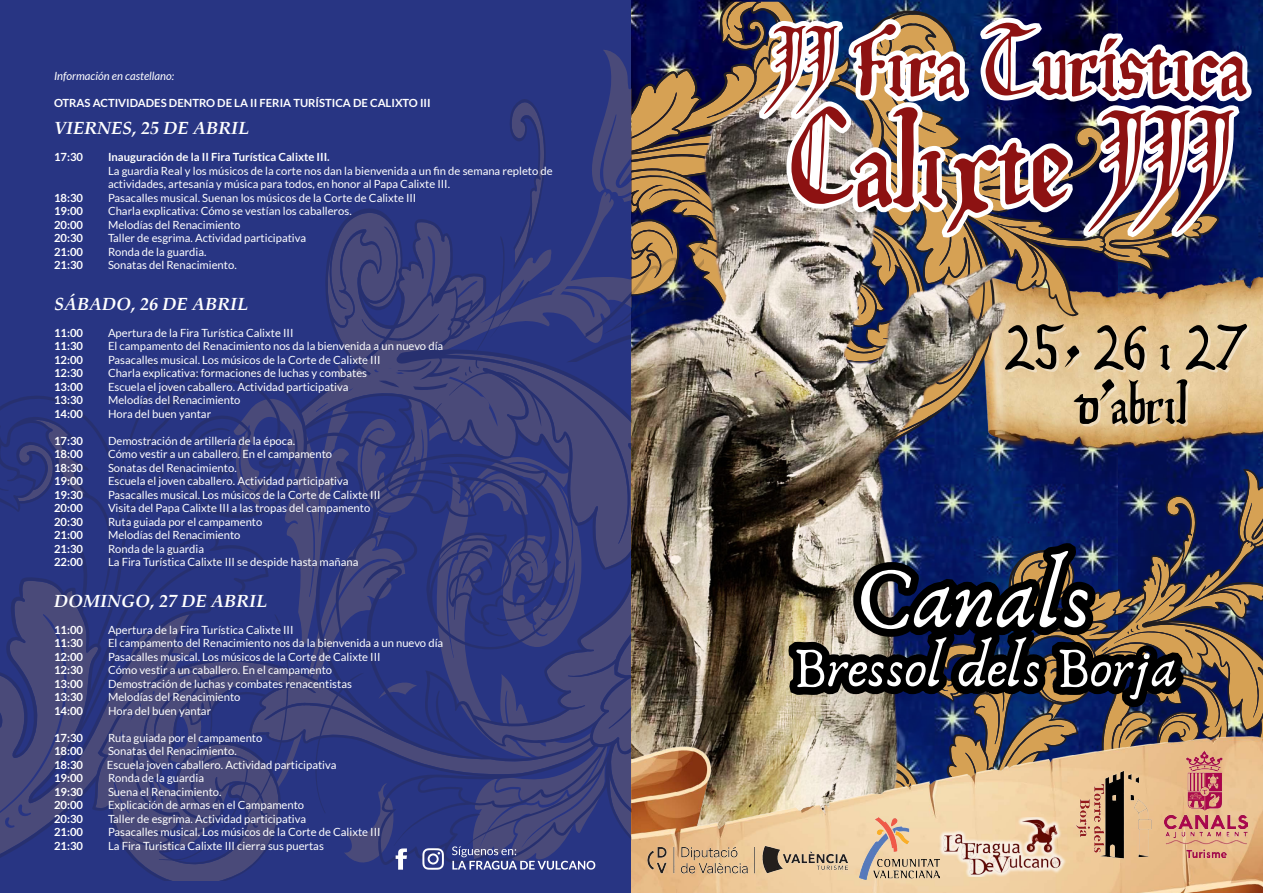
<style>
.page{position:relative;width:1263px;height:893px;background:#283583}
.page>*{position:absolute;margin:0;border:0;box-sizing:border-box;transform-origin:0 0}
.t1{font:italic 700 18px "Palatino";color:#fff}
.t2{font:11.25px/13.5px "Lato";color:#fff}
.t3{font:700 11.25px "Lato";color:#fff}
.t4{font:italic 11.25px "Lato";color:#fff}
</style>
<div class="page">
<img style="left:631px;top:886px;width:632px;height:7px">
<svg style="left:0;top:396px;width:101px;height:462px"></svg>
<img style="left:101px;top:2px;width:1162px;height:884px">
<p class="t4" style="left:54px;top:70px;width:122px">Información en castellano:</p>
<p class="t3" style="left:54px;top:97px;width:378px">OTRAS ACTIVIDADES DENTRO DE LA II FERIA TURÍSTICA DE CALIXTO III</p>
<h1 class="t1" style="left:54px;top:117px;width:197px">VIERNES, 25 DE ABRIL</h1>
<p class="t3" style="left:54px;top:151px;width:31px">17:30</p>
<p class="t3" style="left:108px;top:151px;width:223px">Inauguración de la II Fira Turística Calixte III.</p>
<p class="t2" style="left:108px;top:164px;width:446px">La guardia Real y los músicos de la corte nos dan la bienvenida a un fin de semana repleto de actividades, artesanía y música para todos, en honor al Papa Calixte III.</p>
<p class="t3" style="left:54px;top:191px;width:31px">18:30</p>
<p class="t2" style="left:108px;top:191px;width:310px">Pasacalles musical. Suenan los músicos de la Corte de Calixte III</p>
<p class="t3" style="left:54px;top:205px;width:31px">19:00</p>
<p class="t2" style="left:108px;top:204px;width:245px">Charla explicativa: Cómo se vestían los caballeros.</p>
<p class="t3" style="left:54px;top:218px;width:31px">20:00</p>
<p class="t2" style="left:108px;top:218px;width:134px">Melodías del Renacimiento</p>
<p class="t3" style="left:54px;top:232px;width:31px">20:30</p>
<p class="t2" style="left:108px;top:231px;width:200px">Taller de esgrima. Actividad participativa</p>
<p class="t3" style="left:54px;top:245px;width:31px">21:00</p>
<p class="t2" style="left:108px;top:245px;width:100px">Ronda de la guardia.</p>
<p class="t3" style="left:54px;top:259px;width:31px">21:30</p>
<p class="t2" style="left:108px;top:258px;width:130px">Sonatas del Renacimiento.</p>
<h1 class="t1" style="left:54px;top:293px;width:196px">SÁBADO, 26 DE ABRIL</h1>
<p class="t3" style="left:54px;top:326px;width:31px">11:00</p>
<p class="t2" style="left:108px;top:326px;width:187px">Apertura de la Fira Turística Calixte III</p>
<p class="t3" style="left:54px;top:340px;width:31px">11:30</p>
<p class="t2" style="left:108px;top:339px;width:337px">El campamento del Renacimiento nos da la bienvenida a un nuevo día</p>
<p class="t3" style="left:54px;top:353px;width:31px">12:00</p>
<p class="t2" style="left:108px;top:353px;width:274px">Pasacalles musical. Los músicos de la Corte de Calixte III</p>
<p class="t3" style="left:54px;top:367px;width:31px">12:30</p>
<p class="t2" style="left:108px;top:366px;width:261px">Charla explicativa: formaciones de luchas y combates</p>
<p class="t3" style="left:54px;top:380px;width:31px">13:00</p>
<p class="t2" style="left:108px;top:380px;width:242px">Escuela el joven caballero. Actividad participativa</p>
<p class="t3" style="left:54px;top:394px;width:31px">13:30</p>
<p class="t2" style="left:108px;top:393px;width:134px">Melodías del Renacimiento</p>
<p class="t3" style="left:54px;top:407px;width:31px">14:00</p>
<p class="t2" style="left:108px;top:407px;width:105px">Hora del buen yantar</p>
<p class="t3" style="left:54px;top:434px;width:31px">17:30</p>
<p class="t2" style="left:108px;top:434px;width:189px">Demostración de artillería de la época.</p>
<p class="t3" style="left:54px;top:448px;width:31px">18:00</p>
<p class="t2" style="left:108px;top:447px;width:226px">Cómo vestir a un caballero. En el campamento</p>
<p class="t3" style="left:54px;top:461px;width:31px">18:30</p>
<p class="t2" style="left:108px;top:461px;width:130px">Sonatas del Renacimiento.</p>
<p class="t3" style="left:54px;top:475px;width:31px">19:00</p>
<p class="t2" style="left:108px;top:474px;width:242px">Escuela el joven caballero. Actividad participativa</p>
<p class="t3" style="left:54px;top:488px;width:31px">19:30</p>
<p class="t2" style="left:108px;top:488px;width:274px">Pasacalles musical. Los músicos de la Corte de Calixte III</p>
<p class="t3" style="left:54px;top:502px;width:31px">20:00</p>
<p class="t2" style="left:108px;top:501px;width:264px">Visita del Papa Calixte III a las tropas del campamento</p>
<p class="t3" style="left:54px;top:515px;width:31px">20:30</p>
<p class="t2" style="left:108px;top:515px;width:156px">Ruta guiada por el campamento</p>
<p class="t3" style="left:54px;top:529px;width:31px">21:00</p>
<p class="t2" style="left:108px;top:528px;width:134px">Melodías del Renacimiento</p>
<p class="t3" style="left:54px;top:542px;width:31px">21:30</p>
<p class="t2" style="left:108px;top:542px;width:98px">Ronda de la guardia</p>
<p class="t3" style="left:54px;top:556px;width:31px">22:00</p>
<p class="t2" style="left:108px;top:555px;width:252px">La Fira Turística Calixte III se despide hasta mañana</p>
<h1 class="t1" style="left:54px;top:590px;width:214px">DOMINGO, 27 DE ABRIL</h1>
<p class="t3" style="left:54px;top:623px;width:31px">11:00</p>
<p class="t2" style="left:108px;top:623px;width:187px">Apertura de la Fira Turística Calixte III</p>
<p class="t3" style="left:54px;top:637px;width:31px">11:30</p>
<p class="t2" style="left:108px;top:636px;width:337px">El campamento del Renacimiento nos da la bienvenida a un nuevo día</p>
<p class="t3" style="left:54px;top:650px;width:31px">12:00</p>
<p class="t2" style="left:108px;top:650px;width:274px">Pasacalles musical. Los músicos de la Corte de Calixte III</p>
<p class="t3" style="left:54px;top:664px;width:31px">12:30</p>
<p class="t2" style="left:108px;top:663px;width:226px">Cómo vestir a un caballero. En el campamento</p>
<p class="t3" style="left:54px;top:677px;width:31px">13:00</p>
<p class="t2" style="left:108px;top:677px;width:245px">Demostración de luchas y combates renacentistas</p>
<p class="t3" style="left:54px;top:691px;width:31px">13:30</p>
<p class="t2" style="left:108px;top:690px;width:134px">Melodías del Renacimiento</p>
<p class="t3" style="left:54px;top:704px;width:31px">14:00</p>
<p class="t2" style="left:108px;top:704px;width:105px">Hora del buen yantar</p>
<p class="t3" style="left:54px;top:731px;width:31px">17:30</p>
<p class="t2" style="left:108px;top:731px;width:156px">Ruta guiada por el campamento</p>
<p class="t3" style="left:54px;top:745px;width:31px">18:00</p>
<p class="t2" style="left:108px;top:744px;width:130px">Sonatas del Renacimiento.</p>
<p class="t3" style="left:54px;top:758px;width:31px">18:30</p>
<p class="t2" style="left:107px;top:758px;width:231px">Escuela joven caballero. Actividad participativa</p>
<p class="t3" style="left:54px;top:772px;width:31px">19:00</p>
<p class="t2" style="left:108px;top:771px;width:98px">Ronda de la guardia</p>
<p class="t3" style="left:54px;top:785px;width:31px">19:30</p>
<p class="t2" style="left:108px;top:785px;width:115px">Suena el Renacimiento.</p>
<p class="t3" style="left:54px;top:799px;width:31px">20:00</p>
<p class="t2" style="left:108px;top:798px;width:198px">Explicación de armas en el Campamento</p>
<p class="t3" style="left:54px;top:812px;width:31px">20:30</p>
<p class="t2" style="left:108px;top:812px;width:200px">Taller de esgrima. Actividad participativa</p>
<p class="t3" style="left:54px;top:826px;width:31px">21:00</p>
<p class="t2" style="left:108px;top:825px;width:274px">Pasacalles musical. Los músicos de la Corte de Calixte III</p>
<p class="t3" style="left:54px;top:839px;width:31px">21:30</p>
<p class="t2" style="left:108px;top:839px;width:217px">La Fira Turistica Calixte III cierra sus puertas</p>
</div>
